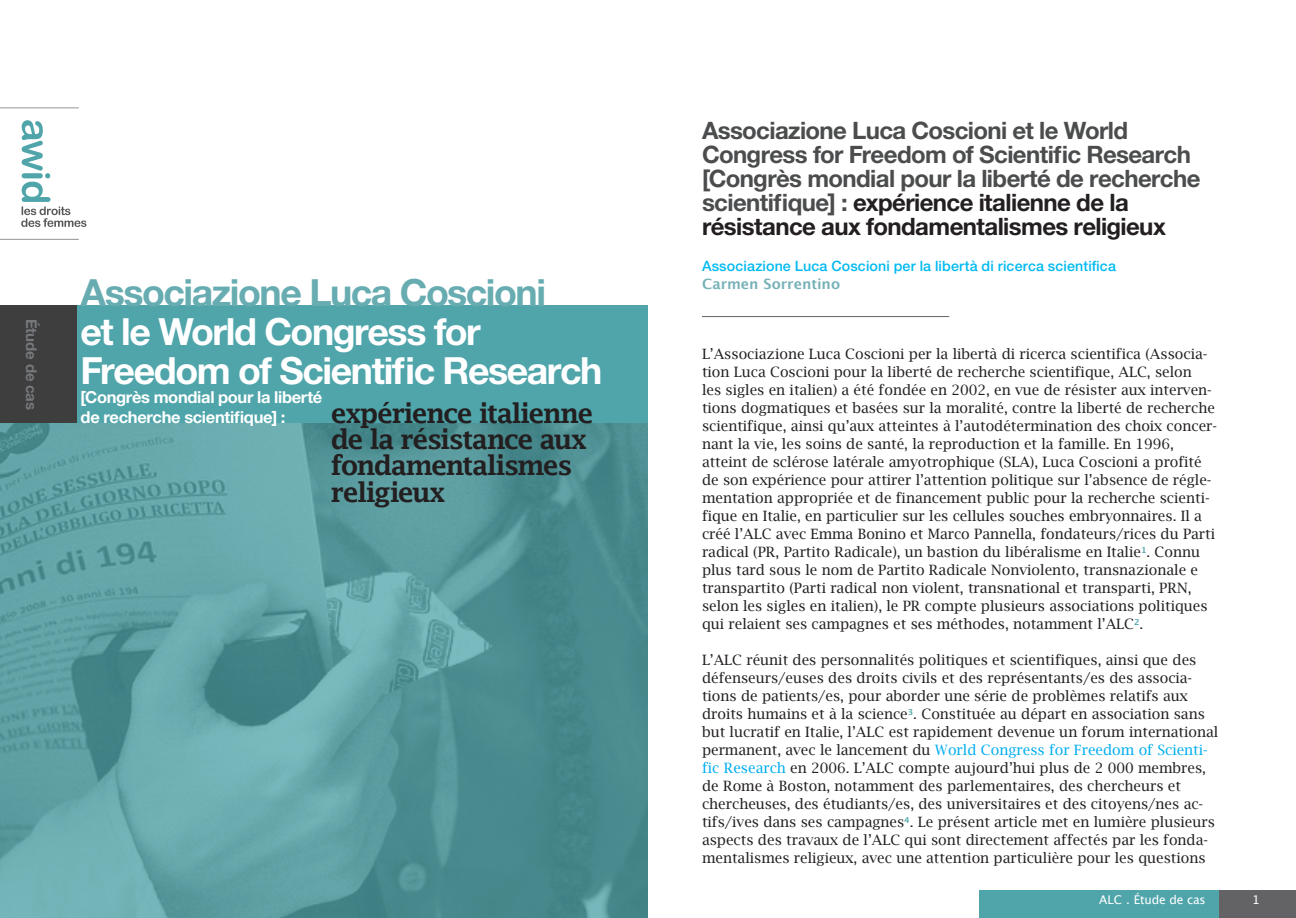
<style>
.page{position:relative;width:1296px;height:918px;background:#fff}
.page>*{position:absolute;margin:0;border:0;box-sizing:border-box;transform-origin:0 0}
.t1{font:700 37.5px "Helvetica Neue";letter-spacing:-.04em;color:#fff}
.t2{font:700 37.5px "Helvetica Neue";letter-spacing:-.04em;color:#67acb1}
.t3{font:600 27px/26.2px "Lucida Fax";letter-spacing:-.055em;color:#231f20}
.t4{font:700 24px/24px "Helvetica Neue";letter-spacing:-.025em;color:#4b4c4d}
.t5{font:700 16.5px "Helvetica Neue";letter-spacing:-.02em;color:#fff}
.t6{font:700 15px "Helvetica Neue";letter-spacing:-.01em;color:#76787b}
.TEXT{font:14.25px/18px "Lucida Bright";color:#231f20}
.t7{font:500 14.25px/18px "Helvetica Neue";letter-spacing:.01em;color:#00baf1}
.t8{font:12px "Lucida Grande";letter-spacing:-.01em;color:#fff}
.s1{color:#231f20}
.s2{font-family:"Lucida Grande";font-weight:700;color:#77b2b8}
.s3{color:#00aeef}
</style>
<div class="page">
<div style="left:1218px;top:890px;width:78px;height:28px;background:#636366"></div>
<div style="left:979px;top:890px;width:239px;height:28px;background:#4fa5aa"></div>
<svg style="left:0;top:423px;width:648px;height:495px;background:#599a9e"></svg>
<div style="left:0;top:306px;width:78px;height:117px;background:#3e3e3f"></div>
<div style="left:77px;top:306px;width:571px;height:117px;background:#4fa5aa"></div>
<hr style="left:0;top:239px;width:79px;height:1px;background:#939598">
<hr style="left:0;top:107px;width:79px;height:1px;background:#939598">
<hr style="left:702px;top:316px;width:247px;height:1px;background:#636366">
<svg style="left:21px;top:120px;width:65px;height:107px"></svg>
<p class="t6" style="left:41px;top:319px;width:93px;rotate:90deg">Étude de cas</p>
<p class="t2" style="left:81px;top:269px;width:467px">Associazione Luca Coscioni</p>
<p class="t1" style="left:81px;top:308px;width:402px">et le World Congress for</p>
<p class="t1" style="left:81px;top:347px;width:524px">Freedom of Scientific Research</p>
<p class="t5" style="left:81px;top:387px;width:243px">[Congrès mondial pour la liberté</p>
<p class="t5" style="left:81px;top:407px;width:206px">de recherche scientifique] :</p>
<p class="t3" style="left:331px;top:400px;width:264px">expérience italienne de la résistance aux fondamentalismes religieux</p>
<p class="t4" style="left:702px;top:118px;width:500px">Associazione Luca Coscioni et le World Congress for Freedom of Scientific Research [Congrès mondial pour la liberté de recherche scientifique] : <span class="s1">expérience italienne de la résistance aux fondamentalismes religieux</span></p>
<p class="t7" style="left:702px;top:257px;width:415px">Associazione Luca Coscioni per la libertà di ricerca scientifica<br><span class="s2">Carmen Sorrentino</span></p>
<p class="TEXT" style="left:702px;top:345px;width:517px">L’Associazione Luca Coscioni per la libertà di ricerca scientifica (Associa&shy;tion Luca Coscioni pour la liberté de recherche scientifique, ALC, selon<br>les sigles en italien) a été fondée en 2002, en vue de résister aux interven&shy;tions dogmatiques et basées sur la moralité, contre la liberté de recherche scientifique, ainsi qu’aux atteintes à l’autodétermination des choix concer&shy;nant la vie, les soins de santé, la reproduction et la famille. En 1996, atteint de sclérose latérale amyotrophique (SLA), Luca Coscioni a profité de son expérience pour attirer l’attention politique sur l’absence de régle&shy;mentation appropriée et de financement public pour la recherche scienti&shy;fique en Italie, en particulier sur les cellules souches embryonnaires. Il a créé l’ALC avec Emma Bonino et Marco Pannella, fondateurs/rices du Parti radical (PR, Partito Radicale), un bastion du libéralisme en Italie<sup>1</sup>. Connu plus tard sous le nom de Partito Radicale Nonviolento, transnazionale e transpartito (Parti radical non violent, transnational et transparti, PRN, selon les sigles en italien), le PR compte plusieurs associations politiques qui relaient ses campagnes et ses méthodes, notamment l’ALC<sup>2</sup>.</p>
<p class="TEXT" style="left:702px;top:651px;width:518px">L’ALC réunit des personnalités politiques et scientifiques, ainsi que des défenseurs/euses des droits civils et des représentants/es des associa&shy;tions de patients/es, pour aborder une série de problèmes relatifs aux droits humains et à la science<sup>3</sup>. Constituée au départ en association sans but lucratif en Italie, l’ALC est rapidement devenue un forum international permanent, avec le lancement du <span class="s3">World Congress for Freedom of Scienti&shy;fic Research</span> en 2006. L’ALC compte aujourd’hui plus de 2 000 membres, de Rome à Boston, notamment des parlementaires, des chercheurs et chercheuses, des étudiants/es, des universitaires et des citoyens/nes ac&shy;tifs/ives dans ses campagnes<sup>4</sup>. Le présent article met en lumière plusieurs aspects des travaux de l’ALC qui sont directement affectés par les fonda&shy;mentalismes religieux, avec une attention particulière pour les questions</p>
<p class="t8" style="left:1099px;top:892px;width:108px">ALC . Étude de cas</p>
<p class="t8" style="left:1252px;top:892px;width:9px">1</p>
</div>
